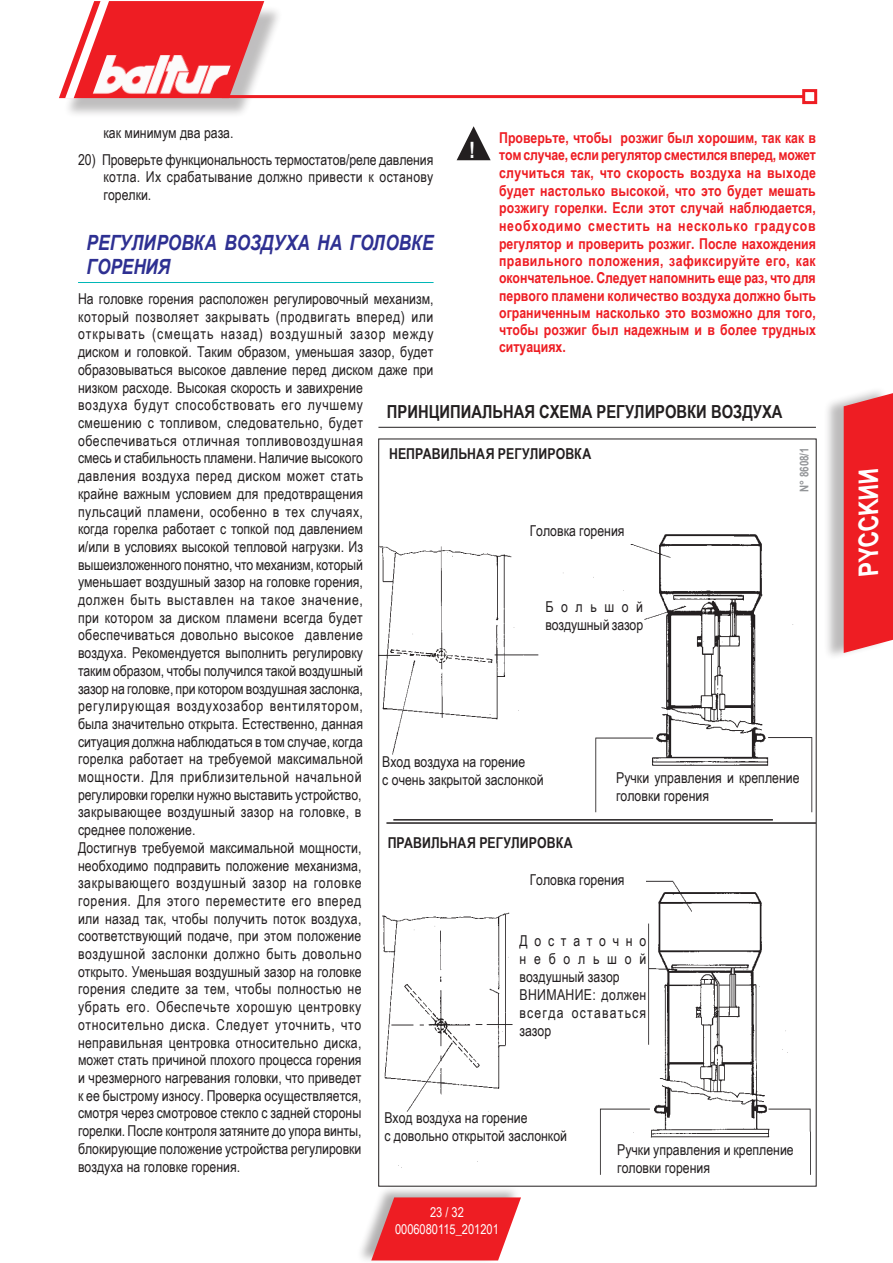
<style>
.page{position:relative;width:893px;height:1263px;background:#fff}
.page>*{position:absolute;margin:0;border:0;box-sizing:border-box;transform-origin:0 0}
.t1{font:italic 700 27px "Arial Narrow";color:#fff}
.t2{font:700 22.5px "Arial Narrow";color:#fff}
.capitolo{font:italic 700 21px/24px "Arial Narrow";letter-spacing:.005em;color:#2e3092}
.sottocapitolo{font:700 18px "Arial Narrow";color:#231f20}
.testo_rientri_spazia{font:15px/17.7px "Arial Narrow";letter-spacing:.005em;color:#231f20;text-align:justify}
.testo___simbologia{font:700 15px/17.4px "Arial Narrow";letter-spacing:.005em;color:#ee1d23;text-align:justify}
.testo{font:15px/18px "Arial Narrow";color:#231f20}
.testo-2{font:700 15px "Arial Narrow";letter-spacing:.005em;color:#231f20}
.t3{font:13.5px/16.5px "Arial Narrow";color:#fff;text-align:center}
.codice{font:700 12px "Arial Narrow";color:#939598}
</style>
<div class="page">
<div style="left:356px;top:1185px;width:164px;height:78px;background:#231f20;opacity:.35"></div>
<svg style="left:371px;top:1197px;width:150px;height:63px;background:#ec3c42"></svg>
<div style="left:63px;top:5px;width:219px;height:113px;background:#231f20;opacity:.29"></div>
<hr style="left:222px;top:95px;width:582px;height:3px;background:#ee1d23">
<div style="left:802px;top:89px;width:15px;height:15px;border:3px solid #ee1d23"></div>
<svg style="left:59px;top:1px;width:205px;height:98px"></svg>
<img style="left:380px;top:534px;width:433px;height:641px">
<hr style="left:393px;top:819px;width:380px;height:1px;background:#231f20">
<div style="left:823px;top:385px;width:66px;height:274px;background:#231f20;opacity:.3"></div>
<div style="left:844px;top:393px;width:49px;height:260px;background:#ee1d23"></div>
<hr style="left:78px;top:282px;width:356px;height:1px;background:#00b7b7">
<hr style="left:378px;top:427px;width:438px;height:1px;background:#231f20">
<hr style="left:386px;top:822px;width:430px;height:2px;background:#231f20">
<div style="left:530px;top:874px;width:115px;height:11px;background:#fff"></div>
<svg style="left:457px;top:126px;width:34px;height:34px"></svg>
<p class="testo_rientri_spazia" style="left:104px;top:124px;width:132px">как минимум два раза.</p>
<p class="testo_rientri_spazia" style="left:104px;top:150px;width:331px;text-indent:-26px">20) Проверьте функциональность термостатов/реле давления котла. Их срабатывание должно привести к останову горелки.</p>
<p class="capitolo" style="left:87px;top:229px;width:349px">РЕГУЛИРОВКА ВОЗДУХА НА ГОЛОВКЕ<br>ГОРЕНИЯ</p>
<p class="testo_rientri_spazia" style="left:78px;top:289px;width:357px;text-align:left">На головке горения расположен регулировочный механизм, который позволяет закрывать (продвигать вперед) или открывать (смещать назад) воздушный зазор между диском и головкой. Таким образом, уменьшая зазор, будет образовываться высокое давление перед диском даже при низком расходе. Высокая скорость и завихрение<br>воздуха будут способствовать его лучшему<br>смешению с топливом, следовательно, будет обеспечиваться отличная топливовоздушная<br>смесь и стабильность пламени. Наличие высокого<br>давления воздуха перед диском может стать<br>крайне важным условием для предотвращения<br>пульсаций пламени, особенно в тех случаях,<br>когда горелка работает с топкой под давлением<br>и/или в условиях высокой тепловой нагрузки. Из вышеизложенного понятно, что механизм, который<br>уменьшает воздушный зазор на головке горения,<br>должен быть выставлен на такое значение,<br>при котором за диском пламени всегда будет обеспечиваться довольно высокое давление<br>воздуха. Рекомендуется выполнить регулировку<br>таким образом, чтобы получился такой воздушный<br>зазор на головке, при котором воздушная заслонка, регулирующая воздухозабор вентилятором,<br>была значительно открыта. Естественно, данная<br>ситуация должна наблюдаться в том случае, когда<br>горелка работает на требуемой максимальной<br>мощности. Для приблизительной начальной регулировки горелки нужно выставить устройство, закрывающее воздушный зазор на головке, в<br>среднее положение.</p>
<p class="testo_rientri_spazia" style="left:78px;top:838px;width:285px">Достигнув требуемой максимальной мощности, необходимо подправить положение механизма, закрывающего воздушный зазор на головке горения. Для этого переместите его вперед или назад так, чтобы получить поток воздуха, соответствующий подаче, при этом положение воздушной заслонки должно быть довольно открыто. Уменьшая воздушный зазор на головке горения следите за тем, чтобы полностью не убрать его. Обеспечьте хорошую центровку относительно диска. Следует уточнить, что неправильная центровка относительно диска, может стать причиной плохого процесса горения и чрезмерного нагревания головки, что приведет к ее быстрому износу. Проверка осуществляется, смотря через смотровое стекло с задней стороны горелки. После контроля затяните до упора винты, блокирующие положение устройства регулировки воздуха на головке горения.</p>
<p class="t2" style="left:469px;top:133px;width:8px">!</p>
<p class="testo___simbologia" style="left:499px;top:128px;width:318px">Проверьте, чтобы розжиг был хорошим, так как в том случае, если регулятор сместился вперед, может случиться так, что скорость воздуха на выходе будет настолько высокой, что это будет мешать розжигу горелки. Если этот случай наблюдается, необходимо сместить на несколько градусов регулятор и проверить розжиг. После нахождения правильного положения, зафиксируйте его, как окончательное. Следует напомнить еще раз, что для первого пламени количество воздуха должно быть ограниченным насколько это возможно для того, чтобы розжиг был надежным и в более трудных ситуациях.</p>
<p class="sottocapitolo" style="left:387px;top:398px;width:397px">ПРИНЦИПИАЛЬНАЯ СХЕМА РЕГУЛИРОВКИ ВОЗДУХА</p>
<p class="testo-2" style="left:389px;top:443px;width:204px">НЕПРАВИЛЬНАЯ РЕГУЛИРОВКА</p>
<p class="codice" style="left:795px;top:492px;width:46px;rotate:-90deg">N° 8608/1</p>
<p class="testo" style="left:530px;top:521px;width:96px">Головка горения</p>
<p class="testo" style="left:545px;top:597px;width:99px">Большой воздушный зазор</p>
<p class="testo" style="left:382px;top:752px;width:145px">Вход воздуха на горение</p>
<p class="testo" style="left:382px;top:770px;width:163px">с очень закрытой заслонкой</p>
<p class="testo" style="left:616px;top:768px;width:185px">Ручки управления и крепление головки горения</p>
<p class="testo-2" style="left:388px;top:831px;width:186px">ПРАВИЛЬНАЯ РЕГУЛИРОВКА</p>
<p class="testo" style="left:530px;top:870px;width:96px">Головка горения</p>
<p class="testo" style="left:519px;top:931px;width:128px;text-align:justify">Достаточно небольшой воздушный зазор</p>
<p class="testo" style="left:519px;top:985px;width:128px;text-align:justify">ВНИМАНИЕ: должен всегда оставаться зазор</p>
<p class="testo" style="left:384px;top:1108px;width:145px">Вход воздуха на горение</p>
<p class="testo" style="left:384px;top:1126px;width:184px">с довольно открытой заслонкой</p>
<p class="testo" style="left:617px;top:1140px;width:178px">Ручки управления и крепление головки горения</p>
<p class="t3" style="left:395px;top:1203px;width:105px">23 / 32<br>0006080115_201201</p>
<h1 class="t1" style="left:848px;top:575px;width:121px;rotate:-90deg">PYCCKИИ</h1>
</div>
